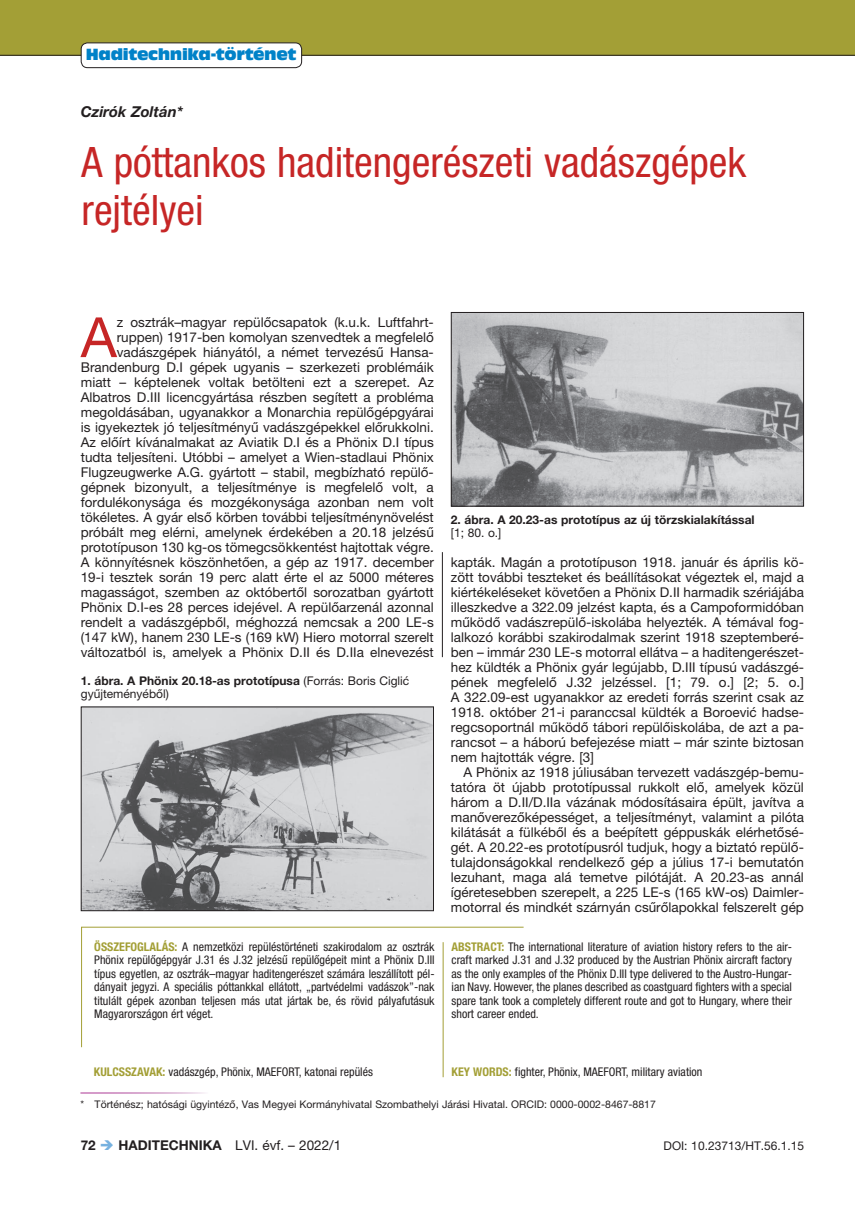
<style>
.page{position:relative;width:855px;height:1212px;background:#fff}
.page>*{position:absolute;margin:0;border:0;box-sizing:border-box;transform-origin:0 0}
.t1{font:55.5px "Helvetica Neue LT Pro";color:#c62626}
.t2{font:condensed 42px/48px "Helvetica Neue LT Pro";color:#c62626}
.t3{font:15px "Antique Olive Compact";letter-spacing:-.02em;color:#0082c8}
.t4{font:italic 700 15px "Helvetica Neue LT Pro";color:#231f20}
.t5{font:13.5px/15px "Helvetica Neue LT Pro";color:#231f20;text-align:justify}
.t6{font:condensed 12px/13.5px "Helvetica Neue LT Pro";color:#231f20;text-align:justify}
.t7{font:12px/13.5px "Helvetica Neue LT Pro";color:#231f20}
.t8{font:700 12px "Helvetica Neue LT Pro";color:#231f20}
.t9{font:10.5px "Helvetica Neue LT Pro";color:#231f20}
.s1{font-weight:700}
.s2{font-weight:700;color:#a39f36}
.s3{color:#76b1df}
</style>
<div class="page">
<hr style="left:443px;top:942px;width:1px;height:135px;background:#a39f36">
<svg style="left:81px;top:926px;width:443px;height:122px"></svg>
<div style="left:0;top:0;width:855px;height:55px;background:#a39f36"></div>
<hr style="left:0;top:55px;width:855px;height:1px;background:#231f20">
<div style="left:81px;top:43px;width:221px;height:25px;background:#fff;border-radius:6px"></div>
<div style="left:81px;top:43px;width:221px;height:25px;border:1px solid #231f20;border-radius:6px"></div>
<img style="left:83px;top:708px;width:349px;height:201px">
<div style="left:81px;top:706px;width:353px;height:205px;border:1px solid #231f20"></div>
<img style="left:453px;top:314px;width:349px;height:190px">
<div style="left:451px;top:312px;width:353px;height:194px;border:1px solid #231f20"></div>
<hr style="left:442px;top:552px;width:1px;height:105px;background:#231f20">
<p class="t3" style="left:86px;top:44px;width:212px">Haditechnika-történet</p>
<p class="t4" style="left:81px;top:102px;width:104px">Czirók Zoltán*</p>
<h2 class="t2" style="left:82px;top:138px;width:666px">A póttankos haditengerészeti vadászgépek rejtélyei</h2>
<p class="t5" style="left:81px;top:315px;width:354px;text-align:right">z osztrák–magyar repülőcsapatok (k.u.k. Luftfahrt&shy;ruppen) 1917-ben komolyan szenvedtek a megfelelő vadászgépek hiányától, a német tervezésű Hansa-Brandenburg D.I gépek ugyanis – szerkezeti problémáik miatt – képtelenek voltak betölteni ezt a szerepet. Az Albatros D.III licencgyártása részben segített a probléma megoldásában, ugyanakkor a Monarchia repülőgépgyárai is igyekeztek jó teljesítményű vadászgépekkel előrukkolni.<br>Az előírt kívánalmakat az Aviatik D.I és a Phönix D.I típus tudta teljesíteni. Utóbbi – amelyet a Wien-stadlaui Phönix Flugzeugwerke A.G. gyártott – stabil, megbízható repülő&shy;gépnek bizonyult, a teljesítménye is megfelelő volt, a fordulékonysága és mozgékonysága azonban nem volt tökéletes. A gyár első körben további teljesítménynövelést próbált meg elérni, amelynek érdekében a 20.18 jelzésű prototípuson 130 kg-os tömegcsökkentést hajtottak végre.<br>A könnyítésnek köszönhetően, a gép az 1917. december 19-i tesztek során 19 perc alatt érte el az 5000 méteres magasságot, szemben az októbertől sorozatban gyártott Phönix D.I-es 28 perces idejével. A repülőarzenál azonnal rendelt a vadászgépből, méghozzá nemcsak a 200 LE-s (147 kW), hanem 230 LE-s (169 kW) Hiero motorral szerelt változatból is, amelyek a Phönix D.II és D.IIa elnevezést</p>
<h1 class="t1" style="left:81px;top:304px;width:37px">A</h1>
<p class="t7" style="left:81px;top:673px;width:330px"><span class="s1">1. ábra. A Phönix 20.18-as prototípusa</span> (Forrás: Boris Ciglić gyűjteményéből)</p>
<p class="t8" style="left:451px;top:512px;width:305px">2. ábra. A 20.23-as prototípus az új törzskialakítással</p>
<p class="t7" style="left:451px;top:526px;width:52px">[1; 80. o.]</p>
<p class="t5" style="left:451px;top:555px;width:354px">kapták. Magán a prototípuson 1918. január és április kö&shy;zött további teszteket és beállításokat végeztek el, majd a kiértékeléseket követően a Phönix D.II harmadik szériájába illeszkedve a 322.09 jelzést kapta, és a Campoformidóban működő vadászrepülő-iskolába helyezték. A témával fog&shy;lalkozó korábbi szakirodalmak szerint 1918 szeptemberé&shy;ben – immár 230 LE-s motorral ellátva – a haditengerészet&shy;hez küldték a Phönix gyár legújabb, D.III típusú vadászgé&shy;pének megfelelő J.32 jelzéssel. [1; 79. o.] [2; 5. o.] A 322.09-est ugyanakkor az eredeti forrás szerint csak az 1918. október 21-i paranccsal küldték a Boroević hadse&shy;regcsoportnál működő tábori repülőiskolába, de azt a pa&shy;rancsot – a háború befejezése miatt – már szinte biztosan nem hajtották végre. [3]</p>
<p class="t5" style="left:451px;top:765px;width:354px;text-indent:13px">A Phönix az 1918 júliusában tervezett vadászgép-bemu&shy;tatóra öt újabb prototípussal rukkolt elő, amelyek közül három a D.II/D.IIa vázának módosításaira épült, javítva a manőverezőképességet, a teljesítményt, valamint a pilóta kilátását a fülkéből és a beépített géppuskák elérhetősé&shy;gét. A 20.22-es prototípusról tudjuk, hogy a biztató repülő&shy;tulajdonságokkal rendelkező gép a július 17-i bemutatón lezuhant, maga alá temetve pilótáját. A 20.23-as annál ígéretesebben szerepelt, a 225 LE-s (165 kW-os) Daimler&shy;motorral és mindkét szárnyán csűrőlapokkal felszerelt gép</p>
<p class="t6" style="left:94px;top:940px;width:342px"><span class="s2">ÖSSZEFOGLALÁS:</span> A nemzetközi repüléstörténeti szakirodalom az osztrák Phönix repülőgépgyár J.31 és J.32 jelzésű repülőgépeit mint a Phönix D.III típus egyetlen, az osztrák–magyar haditengerészet számára leszállított pél&shy;dányait jegyzi. A speciális póttankkal ellátott, „partvédelmi vadászok”-nak titulált gépek azonban teljesen más utat jártak be, és rövid pályafutásuk Magyarországon ért véget.</p>
<p class="t6" style="left:451px;top:940px;width:342px"><span class="s2">ABSTRACT:</span> The international literature of aviation history refers to the air&shy;craft marked J.31 and J.32 produced by the Austrian Phönix aircraft factory as the only examples of the Phönix D.III type delivered to the Austro-Hungar&shy;ian Navy. However, the planes described as coastguard fighters with a special spare tank took a completely different route and got to Hungary, where their short career ended.</p>
<p class="t6" style="left:94px;top:1065px;width:280px"><span class="s2">KULCSSZAVAK:</span> vadászgép, Phönix, MAEFORT, katonai repülés</p>
<p class="t6" style="left:451px;top:1065px;width:252px"><span class="s2">KEY WORDS:</span> fighter, Phönix, MAEFORT, military aviation</p>
<p class="t9" style="left:80px;top:1097px;width:577px">* Történész; hatósági ügyintéző, Vas Megyei Kormányhivatal Szombathelyi Járási Hivatal. ORCID: 0000-0002-8467-8817</p>
<p class="t5" style="left:81px;top:1137px;width:262px"><span class="s1">72</span> <span class="s3">➔</span> <span class="s1">HADITECHNIKA</span> LVI. évf. – 2022/1</p>
<p class="t7" style="left:663px;top:1139px;width:142px">DOI: 10.23713/HT.56.1.15</p>
</div>
